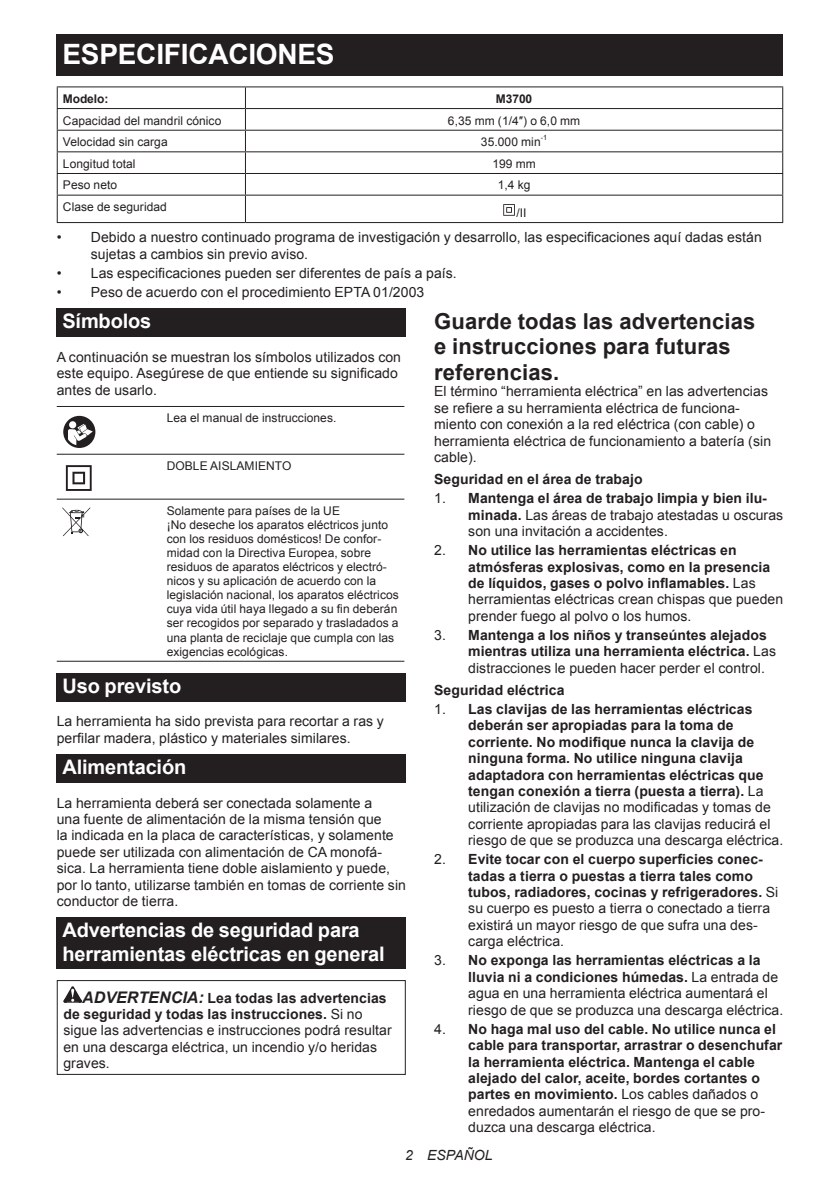
<style>
.page{position:relative;width:840px;height:1191px;background:#fff}
.page>*{position:absolute;margin:0;border:0;box-sizing:border-box;transform-origin:0 0}
.t1{font:700 28px "Arial";letter-spacing:-.01em;color:#fff}
.t2{font:700 22px/25.8px "Arial";letter-spacing:.005em;color:#231f20}
.t3{font:700 20px/23.4px "Arial";letter-spacing:-.01em;color:#fff}
.t4{font:14px/16.4px "Arial";letter-spacing:.005em;color:#231f20}
.t5{font:700 14px/16.4px "Arial";letter-spacing:.005em;color:#231f20}
.t6{font:italic 14px "Arial";letter-spacing:.005em;color:#231f20}
.t7{font:12px/14px "Arial";letter-spacing:.005em;color:#231f20}
.t8{font:700 12px "Arial";letter-spacing:-.01em;color:#231f20}
.t9{font:7.2px "Arial";color:#231f20}
.s1{font-weight:700;font-style:italic;font-size:16px}
.s2{font-weight:700}
.s3{font-weight:400}
</style>
<div class="page">
<div style="left:57px;top:34px;width:725px;height:41px;background:#231f20"></div>
<hr style="left:57px;top:86px;width:188px;height:1px;background:#231f20">
<hr style="left:245px;top:86px;width:537px;height:1px;background:#231f20">
<hr style="left:57px;top:108px;width:188px;height:1px;background:#231f20">
<hr style="left:245px;top:108px;width:537px;height:1px;background:#231f20">
<hr style="left:57px;top:130px;width:188px;height:1px;background:#231f20">
<hr style="left:245px;top:130px;width:537px;height:1px;background:#231f20">
<hr style="left:57px;top:151px;width:188px;height:1px;background:#231f20">
<hr style="left:245px;top:151px;width:537px;height:1px;background:#231f20">
<hr style="left:57px;top:173px;width:188px;height:1px;background:#231f20">
<hr style="left:245px;top:173px;width:537px;height:1px;background:#231f20">
<hr style="left:57px;top:195px;width:188px;height:1px;background:#231f20">
<svg style="left:57px;top:87px;width:1px;height:135px"></svg>
<hr style="left:245px;top:195px;width:537px;height:1px;background:#231f20">
<svg style="left:245px;top:87px;width:1px;height:135px"></svg>
<hr style="left:57px;top:222px;width:188px;height:1px;background:#231f20">
<hr style="left:245px;top:222px;width:537px;height:1px;background:#231f20">
<svg style="left:503px;top:204px;width:11px;height:12px"></svg>
<div style="left:57px;top:308px;width:348px;height:29px;background:#231f20"></div>
<hr style="left:57px;top:406px;width:104px;height:1px;background:#231f20">
<hr style="left:161px;top:406px;width:243px;height:1px;background:#231f20">
<hr style="left:57px;top:454px;width:104px;height:1px;background:#231f20">
<hr style="left:161px;top:454px;width:243px;height:1px;background:#231f20">
<hr style="left:57px;top:498px;width:104px;height:1px;background:#231f20">
<hr style="left:161px;top:498px;width:243px;height:1px;background:#231f20">
<hr style="left:57px;top:660px;width:104px;height:1px;background:#231f20">
<hr style="left:161px;top:660px;width:243px;height:1px;background:#231f20">
<svg style="left:63px;top:415px;width:32px;height:33px"></svg>
<svg style="left:66px;top:465px;width:26px;height:26px"></svg>
<svg style="left:62px;top:507px;width:28px;height:29px"></svg>
<div style="left:57px;top:673px;width:348px;height:28px;background:#231f20"></div>
<div style="left:57px;top:754px;width:348px;height:28px;background:#231f20"></div>
<div style="left:57px;top:917px;width:348px;height:52px;background:#231f20"></div>
<svg style="left:63px;top:986px;width:19px;height:16px"></svg>
<div style="left:57px;top:980px;width:348px;height:94px;border:1px solid #231f20"></div>
<h1 class="t1" style="left:62px;top:35px;width:273px">ESPECIFICACIONES</h1>
<p class="t8" style="left:63px;top:91px;width:47px">Modelo:</p>
<p class="t8" style="left:495px;top:91px;width:38px">M3700</p>
<p class="t7" style="left:63px;top:113px;width:160px">Capacidad del mandril cónico</p>
<p class="t7" style="left:447px;top:113px;width:134px">6,35 mm (1/4″) o 6,0 mm</p>
<p class="t7" style="left:63px;top:135px;width:106px">Velocidad sin carga</p>
<p class="t7" style="left:480px;top:135px;width:61px">35.000 min</p>
<p class="t9" style="left:540px;top:133px;width:8px">-1</p>
<p class="t7" style="left:63px;top:157px;width:74px">Longitud total</p>
<p class="t7" style="left:492px;top:157px;width:45px">199 mm</p>
<p class="t7" style="left:63px;top:178px;width:56px">Peso neto</p>
<p class="t7" style="left:497px;top:178px;width:34px">1,4 kg</p>
<p class="t7" style="left:63px;top:200px;width:105px">Clase de seguridad</p>
<p class="t7" style="left:516px;top:206px;width:12px">/II</p>
<p class="t4" style="left:91px;top:229px;width:672px;text-indent:-34px">• Debido a nuestro continuado programa de investigación y desarrollo, las especificaciones aquí dadas están sujetas a cambios sin previo aviso.</p>
<p class="t4" style="left:57px;top:265px;width:401px">• Las especificaciones pueden ser diferentes de país a país.</p>
<p class="t4" style="left:57px;top:284px;width:369px">• Peso de acuerdo con el procedimiento EPTA 01/2003</p>
<h3 class="t3" style="left:62px;top:310px;width:90px">Símbolos</h3>
<p class="t4" style="left:57px;top:349px;width:345px">A continuación se muestran los símbolos utilizados con este equipo. Asegúrese de que entiende su significado antes de usarlo.</p>
<p class="t7" style="left:167px;top:411px;width:171px">Lea el manual de instrucciones.</p>
<p class="t7" style="left:167px;top:459px;width:126px">DOBLE AISLAMIENTO</p>
<p class="t7" style="left:167px;top:504px;width:233px">Solamente para países de la UE<br>¡No deseche los aparatos eléctricos junto con los residuos domésticos! De confor&shy;midad con la Directiva Europea, sobre residuos de aparatos eléctricos y electró&shy;nicos y su aplicación de acuerdo con la legislación nacional, los aparatos eléctricos cuya vida útil haya llegado a su fin deberán ser recogidos por separado y trasladados a una planta de reciclaje que cumpla con las exigencias ecológicas.</p>
<h3 class="t3" style="left:62px;top:675px;width:120px">Uso previsto</h3>
<p class="t4" style="left:57px;top:713px;width:328px">La herramienta ha sido prevista para recortar a ras y perfilar madera, plástico y materiales similares.</p>
<h3 class="t3" style="left:62px;top:756px;width:125px">Alimentación</h3>
<p class="t4" style="left:57px;top:794px;width:350px">La herramienta deberá ser conectada solamente a<br>una fuente de alimentación de la misma tensión que<br>la indicada en la placa de características, y solamente puede ser utilizada con alimentación de CA monofá&shy;sica. La herramienta tiene doble aislamiento y puede, por lo tanto, utilizarse también en tomas de corriente sin conductor de tierra.</p>
<h3 class="t3" style="left:62px;top:919px;width:323px">Advertencias de seguridad para herramientas eléctricas en general</h3>
<p class="t4" style="left:63px;top:989px;width:329px;text-indent:19px"><span class="s1">ADVERTENCIA:</span> <span class="s2">Lea todas las advertencias de seguridad y todas las instrucciones.</span> Si no sigue las advertencias e instrucciones podrá resultar en una descarga eléctrica, un incendio y/o heridas graves.</p>
<h2 class="t2" style="left:434px;top:308px;width:322px">Guarde todas las advertencias e instrucciones para futuras referencias.</h2>
<p class="t4" style="left:434px;top:383px;width:338px">El término “herramienta eléctrica” en las advertencias se refiere a su herramienta eléctrica de funciona&shy;miento con conexión a la red eléctrica (con cable) o herramienta eléctrica de funcionamiento a batería (sin cable).</p>
<p class="t5" style="left:434px;top:471px;width:210px">Seguridad en el área de trabajo</p>
<p class="t4" style="left:468px;top:490px;width:316px;text-indent:-34px">1. <span class="s2">Mantenga el área de trabajo limpia y bien ilu&shy;minada.</span> Las áreas de trabajo atestadas u oscuras son una invitación a accidentes.</p>
<p class="t5" style="left:468px;top:542px;width:316px;text-indent:-34px"><span class="s3">2.</span> No utilice las herramientas eléctricas en atmósferas explosivas, como en la presencia de líquidos, gases o polvo inflamables. <span class="s3">Las herramientas eléctricas crean chispas que pueden prender fuego al polvo o los humos.</span></p>
<p class="t5" style="left:468px;top:627px;width:309px;text-indent:-34px"><span class="s3">3.</span> Mantenga a los niños y transeúntes alejados mientras utiliza una herramienta eléctrica. <span class="s3">Las distracciones le pueden hacer perder el control.</span></p>
<p class="t5" style="left:434px;top:682px;width:132px">Seguridad eléctrica</p>
<p class="t5" style="left:468px;top:701px;width:316px;text-indent:-34px"><span class="s3">1.</span> Las clavijas de las herramientas eléctricas deberán ser apropiadas para la toma de corriente. No modifique nunca la clavija de ninguna forma. No utilice ninguna clavija adaptadora con herramientas eléctricas que tengan conexión a tierra (puesta a tierra). <span class="s3">La utilización de clavijas no modificadas y tomas de corriente apropiadas para las clavijas reducirá el riesgo de que se produzca una descarga eléctrica.</span></p>
<p class="t5" style="left:468px;top:851px;width:311px;text-indent:-34px"><span class="s3">2.</span> Evite tocar con el cuerpo superficies conec&shy;tadas a tierra o puestas a tierra tales como tubos, radiadores, cocinas y refrigeradores. <span class="s3">Si su cuerpo es puesto a tierra o conectado a tierra existirá un mayor riesgo de que sufra una des&shy;carga eléctrica.</span></p>
<p class="t4" style="left:468px;top:952px;width:316px;text-indent:-34px">3. <span class="s2">No exponga las herramientas eléctricas a la lluvia ni a condiciones húmedas.</span> La entrada de agua en una herramienta eléctrica aumentará el riesgo de que se produzca una descarga eléctrica.</p>
<p class="t5" style="left:468px;top:1021px;width:315px;text-indent:-34px"><span class="s3">4.</span> No haga mal uso del cable. No utilice nunca el cable para transportar, arrastrar o desenchufar la herramienta eléctrica. Mantenga el cable alejado del calor, aceite, bordes cortantes o partes en movimiento. <span class="s3">Los cables dañados o enredados aumentarán el riesgo de que se pro&shy;duzca una descarga eléctrica.</span></p>
<p class="t6" style="left:405px;top:1146px;width:89px">2 ESPAÑOL</p>
</div>
